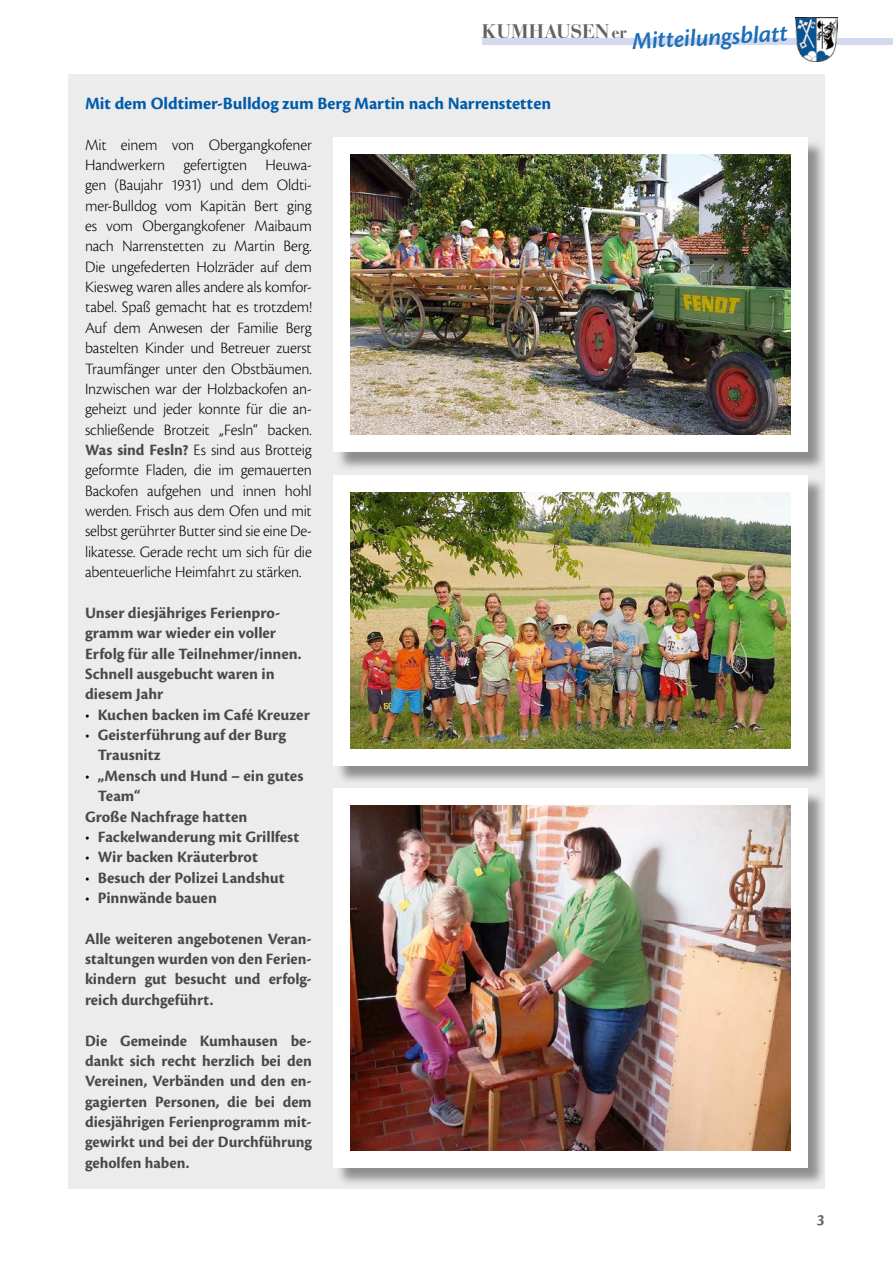
<style>
.page{position:relative;width:893px;height:1263px;background:#fff}
.page>*{position:absolute;margin:0;border:0;box-sizing:border-box;transform-origin:0 0}
.t1{font:italic 600 25.2px "Cronos Pro";color:#1d6fb7}
.t2{font:700 19.5px "Bauer Bodoni Std";letter-spacing:.005em;color:#636362}
.t3{font:700 18px "Cronos Pro";letter-spacing:-.005em;color:#005ca9}
.t4{font:300 16.5px/20.4px "Cronos Pro";letter-spacing:-.01em;color:#000;text-align:justify}
.t5{font:700 16.5px/20.4px "Cronos Pro";color:#494948}
.t6{font:italic 700 16.5px "Cronos Pro";color:#636362}
.s1{font-size:16.5px}
.s2{font-weight:700;color:#494948}
.s3{font-weight:300;color:#000}
</style>
<div class="page">
<div style="left:482px;top:38px;width:411px;height:6px;background:#d3daf0"></div>
<img style="left:795px;top:18px;width:43px;height:44px">
<div style="left:68px;top:74px;width:757px;height:1114px;background:#ececed"></div>
<div style="left:335px;top:140px;width:492px;height:331px;background:#000;opacity:.4"></div>
<div style="left:333px;top:137px;width:475px;height:315px;background:#fff"></div>
<img style="left:350px;top:154px;width:441px;height:281px">
<div style="left:335px;top:477px;width:492px;height:307px;background:#000;opacity:.4"></div>
<div style="left:333px;top:475px;width:475px;height:290px;background:#fff"></div>
<img style="left:350px;top:492px;width:441px;height:256px">
<div style="left:335px;top:790px;width:492px;height:396px;background:#000;opacity:.4"></div>
<div style="left:333px;top:788px;width:475px;height:380px;background:#fff"></div>
<img style="left:350px;top:805px;width:441px;height:346px">
<p class="t2" style="left:481px;top:19px;width:147px">KUMHAUSEN<span class="s1">er</span></p>
<h1 class="t1" style="left:631px;top:27px;width:157px;rotate:-3deg">Mitteilungsblatt</h1>
<p class="t3" style="left:85px;top:93px;width:468px">Mit dem Oldtimer-Bulldog zum Berg Martin nach Narrenstetten</p>
<p class="t4" style="left:85px;top:134px;width:228px">Mit einem von Obergangkofener Handwerkern gefertigten Heuwa&shy;gen (Baujahr 1931) und dem Oldti&shy;mer-Bulldog vom Kapitän Bert ging es vom Obergangkofener Maibaum nach Narrenstetten zu Martin Berg.<br>Die ungefederten Holzräder auf dem Kiesweg waren alles andere als komfor&shy;tabel. Spaß gemacht hat es trotzdem!<br>Auf dem Anwesen der Familie Berg bastelten Kinder und Betreuer zuerst Traumfänger unter den Obstbäumen.<br>Inzwischen war der Holzbackofen an&shy;geheizt und jeder konnte für die an&shy;schließende Brotzeit „Fesln“ backen.<br><span class="s2">Was sind Fesln?</span> Es sind aus Brotteig geformte Fladen, die im gemauerten Backofen aufgehen und innen hohl werden. Frisch aus dem Ofen und mit selbst gerührter Butter sind sie eine De&shy;likatesse. Gerade recht um sich für die abenteuerliche Heimfahrt zu stärken.</p>
<p class="t5" style="left:85px;top:603px;width:218px">Unser diesjähriges Ferienpro&shy;gramm war wieder ein voller<br>Erfolg für alle Teilnehmer/innen.<br>Schnell ausgebucht waren in diesem Jahr</p>
<p class="t5" style="left:85px;top:705px;width:226px"><span class="s3">•</span> Kuchen backen im Café Kreuzer</p>
<p class="t5" style="left:98px;top:725px;width:190px;text-indent:-13px"><span class="s3">•</span> Geisterführung auf der Burg<br>Trausnitz</p>
<p class="t5" style="left:85px;top:766px;width:220px"><span class="s3">•</span> „Mensch und Hund – ein gutes</p>
<p class="t5" style="left:98px;top:786px;width:45px">Team“</p>
<p class="t5" style="left:85px;top:806px;width:164px">Große Nachfrage hatten</p>
<p class="t5" style="left:85px;top:827px;width:216px"><span class="s3">•</span> Fackelwanderung mit Grillfest</p>
<p class="t5" style="left:85px;top:847px;width:174px"><span class="s3">•</span> Wir backen Kräuterbrot</p>
<p class="t5" style="left:85px;top:867px;width:201px"><span class="s3">•</span> Besuch der Polizei Landshut</p>
<p class="t5" style="left:85px;top:888px;width:133px"><span class="s3">•</span> Pinnwände bauen</p>
<p class="t5" style="left:85px;top:929px;width:228px;text-align:justify">Alle weiteren angebotenen Veran&shy;staltungen wurden von den Ferien&shy;kindern gut besucht und erfolg&shy;reich durchgeführt.</p>
<p class="t5" style="left:85px;top:1030px;width:228px;text-align:justify">Die Gemeinde Kumhausen be&shy;dankt sich recht herzlich bei den Vereinen, Verbänden und den en&shy;gagierten Personen, die bei dem diesjährigen Ferienprogramm mit&shy;gewirkt und bei der Durchführung geholfen haben.</p>
<p class="t6" style="left:817px;top:1210px;width:9px">3</p>
</div>
